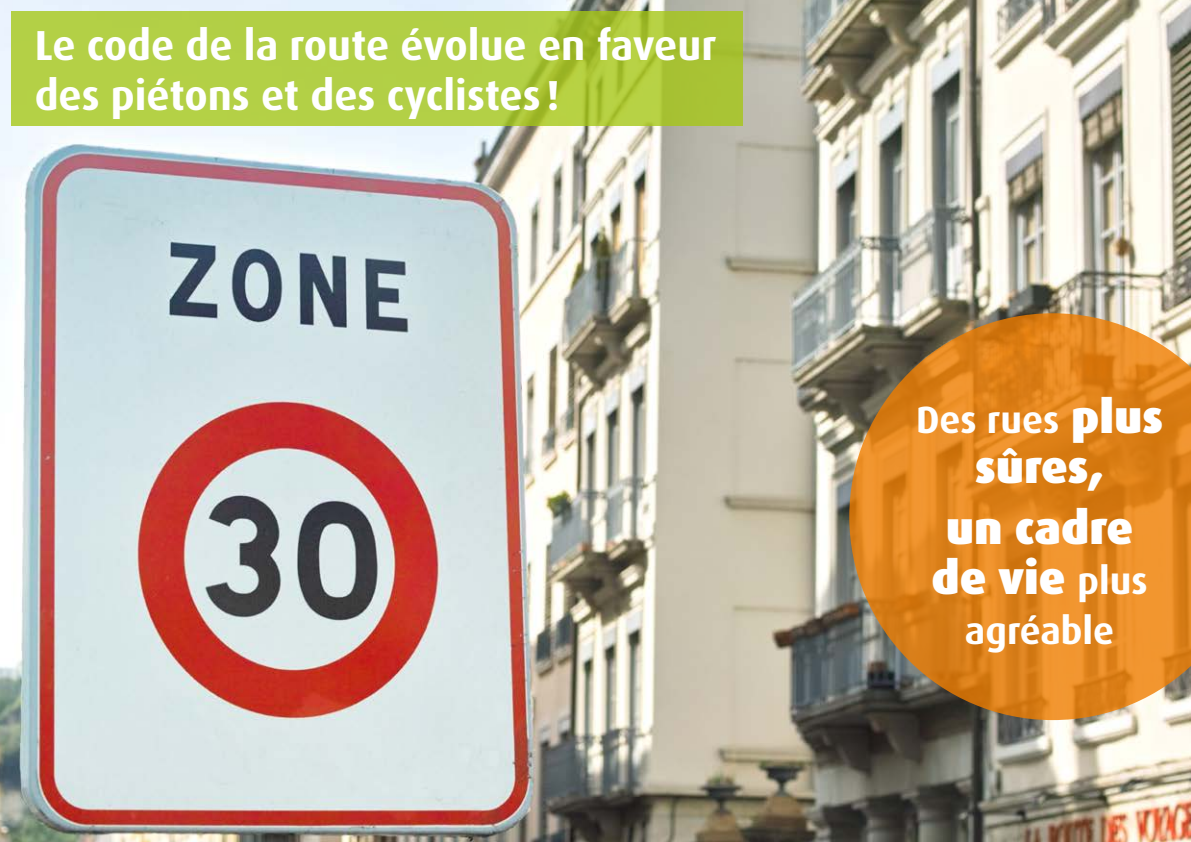
<style>
.page{position:relative;width:1191px;height:842px;background:#fff}
.page>*{position:absolute;margin:0;border:0;box-sizing:border-box;transform-origin:0 0}
.t1{font:900 46px/61.4px "Dax OT";color:#fff;text-align:center}
.t2{font:700 42px/50.4px "Dax OT";color:#fff}
.t3{font:700 38px "Dax OT";color:#fff}
.s1{font-weight:900;font-size:46px}
.s2{font-weight:700;font-size:38px}
</style>
<div class="page">
<img style="left:0;top:0;width:1191px;height:842px">
<svg style="left:849px;top:313px;width:342px;height:407px;background:#d1832b"></svg>
<svg style="left:11px;top:12px;width:732px;height:114px;background:#b0cc41"></svg>
<p class="t2" style="left:35px;top:20px;width:683px">Le code de la route évolue en faveur des piétons et des cyclistes !</p>
<p class="t3" style="left:916px;top:398px;width:248px">Des rues <span class="s1">plus</span></p>
<p class="t1" style="left:946px;top:436px;width:189px">sûres, un cadre</p>
<p class="t1" style="left:931px;top:548px;width:217px">de vie <span class="s2">plus</span></p>
<p class="t3" style="left:965px;top:609px;width:151px">agréable</p>
</div>
